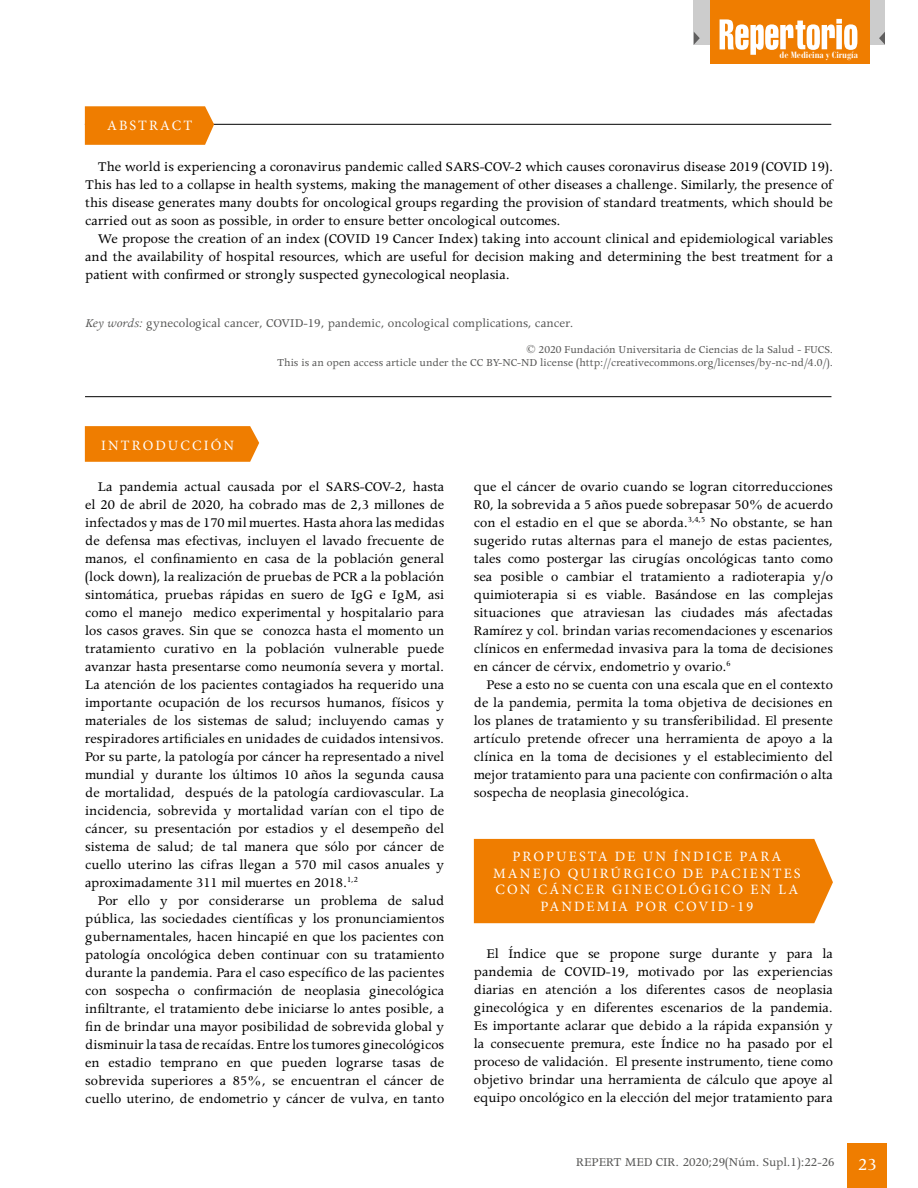
<style>
.page{position:relative;width:918px;height:1188px;background:#fff}
.page>*{position:absolute;margin:0;border:0;box-sizing:border-box;transform-origin:0 0}
.t1{font:15px/18px "Apollo MT Std";color:#000;text-align:justify}
.t2{font:14.25px/16.5px "Minion Pro";letter-spacing:.15em;color:#fff;text-align:center}
.t3{font:13.5px "Apollo MT Std";color:#575756}
.t4{font:12px/13.5px "Apollo MT Std";color:#575756;text-align:right}
.t5{font:700 condensed 9px "Bauer Bodoni Std";color:#fff}
.s1{font-style:italic}
.s2{font-size:19.05px;color:#fff}
</style>
<div class="page">
<div style="left:848px;top:1143px;width:39px;height:45px;background:#ef7d00"></div>
<div style="left:693px;top:0;width:192px;height:45px;background:#ccc"></div>
<div style="left:710px;top:0;width:160px;height:64px;background:#ef7d00"></div>
<svg style="left:720px;top:19px;width:137px;height:36px"></svg>
<svg style="left:694px;top:32px;width:6px;height:13px"></svg>
<svg style="left:879px;top:32px;width:6px;height:13px"></svg>
<hr style="left:85px;top:124px;width:746px;height:1px;background:#000">
<svg style="left:85px;top:106px;width:129px;height:39px;background:#ef820b"></svg>
<hr style="left:85px;top:396px;width:746px;height:1px;background:#000">
<svg style="left:85px;top:426px;width:174px;height:36px;background:#ef8108"></svg>
<div style="left:474px;top:839px;width:359px;height:84px;background:#ef7d00"></div>
<p class="t5" style="left:780px;top:50px;width:80px">de Medicina y Cirugía</p>
<p class="t2" style="left:107px;top:117px;width:87px">ABSTRACT</p>
<p class="t1" style="left:85px;top:159px;width:749px;text-indent:13px">The world is experiencing a coronavirus pandemic called SARS-COV-2 which causes coronavirus disease 2019 (COVID 19).<br>This has led to a collapse in health systems, making the management of other diseases a challenge. Similarly, the presence of this disease generates many doubts for oncological groups regarding the provision of standard treatments, which should be carried out as soon as possible, in order to ensure better oncological outcomes.</p>
<p class="t1" style="left:85px;top:231px;width:750px;text-indent:13px">We propose the creation of an index (COVID 19 Cancer Index) taking into account clinical and epidemiological variables and the availability of hospital resources, which are useful for decision making and determining the best treatment for a patient with confirmed or strongly suspected gynecological neoplasia.</p>
<p class="t3" style="left:85px;top:316px;width:490px"><span class="s1">Key words:</span> gynecological cancer, COVID-19, pandemic, oncological complications, cancer.</p>
<p class="t4" style="left:277px;top:343px;width:558px">© 2020 Fundación Universitaria de Ciencias de la Salud - FUCS.<br>This is an open access article under the CC BY-NC-ND license (http://creativecommons.org/licenses/by-nc-nd/4.0/).</p>
<p class="t2" style="left:101px;top:437px;width:134px">INTRODUCCIÓN</p>
<p class="t1" style="left:85px;top:479px;width:361px;text-indent:13px">La pandemia actual causada por el SARS-COV-2, hasta el 20 de abril de 2020, ha cobrado mas de 2,3 millones de infectados y mas de 170 mil muertes. Hasta ahora las medidas de defensa mas efectivas, incluyen el lavado frecuente de manos, el confinamiento en casa de la población general (lock down), la realización de pruebas de PCR a la población sintomática, pruebas rápidas en suero de IgG e IgM, asi como el manejo medico experimental y hospitalario para los casos graves. Sin que se conozca hasta el momento un tratamiento curativo en la población vulnerable puede avanzar hasta presentarse como neumonía severa y mortal.<br>La atención de los pacientes contagiados ha requerido una importante ocupación de los recursos humanos, físicos y materiales de los sistemas de salud; incluyendo camas y respiradores artificiales en unidades de cuidados intensivos.<br>Por su parte, la patología por cáncer ha representado a nivel mundial y durante los últimos 10 años la segunda causa de mortalidad, después de la patología cardiovascular. La incidencia, sobrevida y mortalidad varían con el tipo de cáncer, su presentación por estadios y el desempeño del sistema de salud; de tal manera que sólo por cáncer de cuello uterino las cifras llegan a 570 mil casos anuales y aproximadamente 311 mil muertes en 2018.<sup>1,2</sup></p>
<p class="t1" style="left:85px;top:893px;width:361px;text-indent:13px">Por ello y por considerarse un problema de salud pública, las sociedades científicas y los pronunciamientos gubernamentales, hacen hincapié en que los pacientes con patología oncológica deben continuar con su tratamiento durante la pandemia. Para el caso específico de las pacientes con sospecha o confirmación de neoplasia ginecológica infiltrante, el tratamiento debe iniciarse lo antes posible, a fin de brindar una mayor posibilidad de sobrevida global y disminuir la tasa de recaídas. Entre los tumores ginecológicos en estadio temprano en que pueden lograrse tasas de sobrevida superiores a 85%, se encuentran el cáncer de cuello uterino, de endometrio y cáncer de vulva, en tanto</p>
<p class="t1" style="left:474px;top:479px;width:361px">que el cáncer de ovario cuando se logran citorreducciones R0, la sobrevida a 5 años puede sobrepasar 50% de acuerdo con el estadio en el que se aborda.<sup>3,4,5</sup> No obstante, se han sugerido rutas alternas para el manejo de estas pacientes, tales como postergar las cirugías oncológicas tanto como sea posible o cambiar el tratamiento a radioterapia y/o quimioterapia si es viable. Basándose en las complejas situaciones que atraviesan las ciudades más afectadas Ramírez y col. brindan varias recomendaciones y escenarios clínicos en enfermedad invasiva para la toma de decisiones en cáncer de cérvix, endometrio y ovario.<sup>6</sup></p>
<p class="t1" style="left:474px;top:677px;width:361px;text-indent:13px">Pese a esto no se cuenta con una escala que en el contexto de la pandemia, permita la toma objetiva de decisiones en los planes de tratamiento y su transferibilidad. El presente artículo pretende ofrecer una herramienta de apoyo a la clínica en la toma de decisiones y el establecimiento del mejor tratamiento para una paciente con confirmación o alta sospecha de neoplasia ginecológica.</p>
<p class="t2" style="left:493px;top:849px;width:309px">PROPUESTA DE UN ÍNDICE PARA<br>MANEJO QUIRÚRGICO DE PACIENTES<br>CON CÁNCER GINECOLÓGICO EN LA<br>PANDEMIA POR COVID-19</p>
<p class="t1" style="left:474px;top:946px;width:361px;text-indent:13px">El Índice que se propone surge durante y para la pandemia de COVID-19, motivado por las experiencias diarias en atención a los diferentes casos de neoplasia ginecológica y en diferentes escenarios de la pandemia.<br>Es importante aclarar que debido a la rápida expansión y la consecuente premura, este Índice no ha pasado por el proceso de validación. El presente instrumento, tiene como objetivo brindar una herramienta de cálculo que apoye al equipo oncológico en la elección del mejor tratamiento para</p>
<p class="t3" style="left:576px;top:1155px;width:302px">REPERT MED CIR. 2020;29(Núm. Supl.1):22-26 <span class="s2">23</span></p>
</div>
